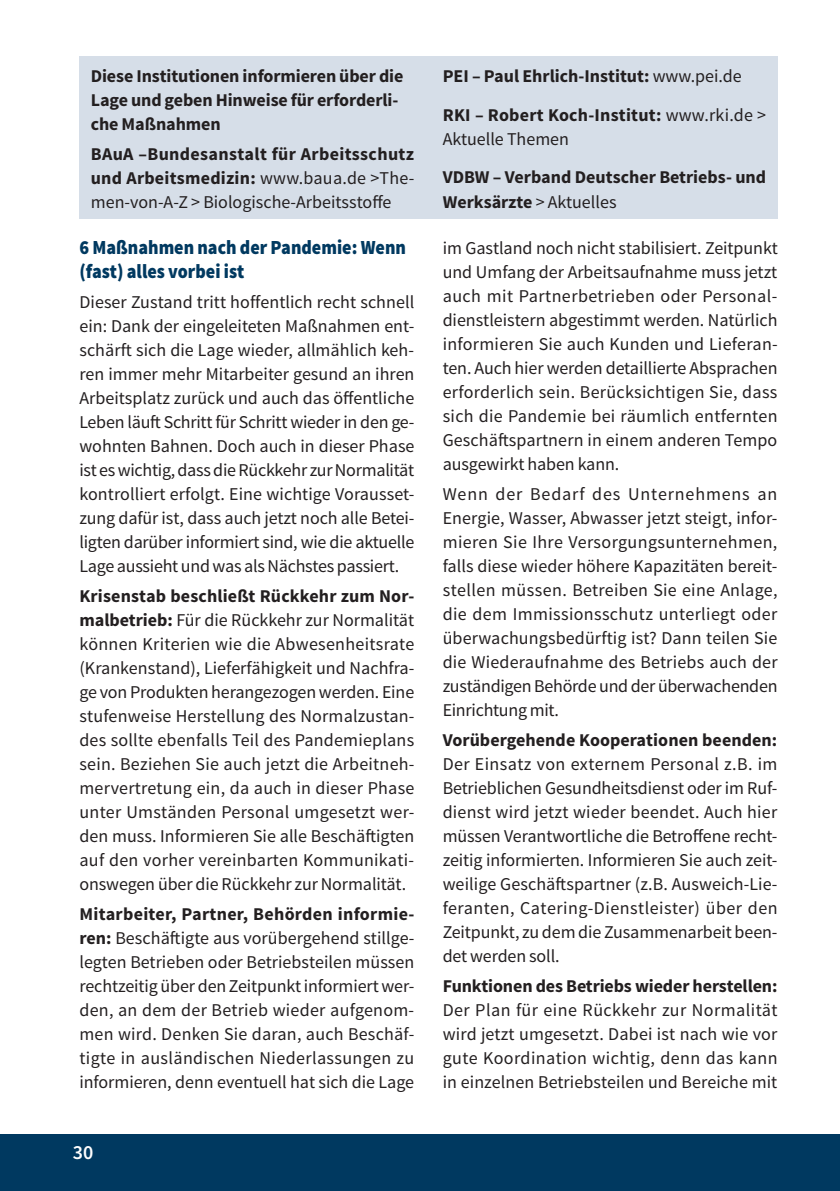
<style>
.page{position:relative;width:840px;height:1191px;background:#fff}
.page>*{position:absolute;margin:0;border:0;box-sizing:border-box;transform-origin:0 0}
.t1{font:900 20px/24px "Source Sans Pro";color:#003960;scale:.9 1}
.t2{font:600 20px "Source Sans Pro";color:#fff}
.t3{font:18px/24px "Source Sans Pro";letter-spacing:-.005em;color:#231f20;text-align:justify}
.t4{font:700 18px/24px "Source Sans Pro";letter-spacing:-.005em;color:#231f20}
.s1{font-weight:700}
.s2{font-weight:400}
</style>
<div class="page">
<div style="left:0;top:1134px;width:839px;height:57px;background:#003960"></div>
<div style="left:79px;top:57px;width:698px;height:162px;background:#d6dee8"></div>
<p class="t4" style="left:91px;top:64px;width:314px">Diese Institutionen informieren über die<br>Lage und geben Hinweise für erforderli&shy;che Maßnahmen</p>
<p class="t3" style="left:91px;top:142px;width:325px"><span class="s1">BAuA –Bundesanstalt für Arbeitsschutz und Arbeitsmedizin:</span> www.baua.de &gt;The&shy;men-von-A-Z &gt; Biologische-Arbeitsstoffe</p>
<p class="t1" style="left:79px;top:237px;width:364px">6 Maßnahmen nach der Pandemie: Wenn (fast) alles vorbei ist</p>
<p class="t3" style="left:79px;top:291px;width:336px">Dieser Zustand tritt hoffentlich recht schnell ein: Dank der eingeleiteten Maßnahmen ent&shy;schärft sich die Lage wieder, allmählich keh&shy;ren immer mehr Mitarbeiter gesund an ihren Arbeitsplatz zurück und auch das öffentliche Leben läuft Schritt für Schritt wieder in den ge&shy;wohnten Bahnen. Doch auch in dieser Phase ist es wichtig, dass die Rückkehr zur Normalität kontrolliert erfolgt. Eine wichtige Vorausset&shy;zung dafür ist, dass auch jetzt noch alle Betei&shy;ligten darüber informiert sind, wie die aktuelle Lage aussieht und was als Nächstes passiert.</p>
<p class="t3" style="left:79px;top:584px;width:336px"><span class="s1">Krisenstab beschließt Rückkehr zum Nor&shy;malbetrieb:</span> Für die Rückkehr zur Normalität können Kriterien wie die Abwesenheitsrate (Krankenstand), Lieferfähigkeit und Nachfra&shy;ge von Produkten herangezogen werden. Eine stufenweise Herstellung des Normalzustan&shy;des sollte ebenfalls Teil des Pandemieplans sein. Beziehen Sie auch jetzt die Arbeitneh&shy;mervertretung ein, da auch in dieser Phase unter Umständen Personal umgesetzt wer&shy;den muss. Informieren Sie alle Beschäftigten auf den vorher vereinbarten Kommunikati&shy;onswegen über die Rückkehr zur Normalität.</p>
<p class="t3" style="left:79px;top:902px;width:336px"><span class="s1">Mitarbeiter, Partner, Behörden informie&shy;ren:</span> Beschäftigte aus vorübergehend stillge&shy;legten Betrieben oder Betriebsteilen müssen rechtzeitig über den Zeitpunkt informiert wer&shy;den, an dem der Betrieb wieder aufgenom&shy;men wird. Denken Sie daran, auch Beschäf&shy;tigte in ausländischen Niederlassungen zu informieren, denn eventuell hat sich die Lage</p>
<p class="t2" style="left:73px;top:1139px;width:22px">30</p>
<p class="t4" style="left:442px;top:57px;width:325px;line-height:39px">PEI – Paul Ehrlich-Institut: <span class="s2">www.pei.de<br></span>RKI – Robert Koch-Institut: <span class="s2">www.rki.de &gt;</span></p>
<p class="t3" style="left:442px;top:127px;width:128px">Aktuelle Themen</p>
<p class="t4" style="left:442px;top:166px;width:325px">VDBW – Verband Deutscher Betriebs- und<br>Werksärzte <span class="s2">&gt; Aktuelles</span></p>
<p class="t3" style="left:442px;top:237px;width:336px">im Gastland noch nicht stabilisiert. Zeitpunkt und Umfang der Arbeitsaufnahme muss jetzt auch mit Partnerbetrieben oder Personal&shy;dienstleistern abgestimmt werden. Natürlich informieren Sie auch Kunden und Lieferan&shy;ten. Auch hier werden detaillierte Absprachen erforderlich sein. Berücksichtigen Sie, dass sich die Pandemie bei räumlich entfernten Geschäftspartnern in einem anderen Tempo ausgewirkt haben kann.</p>
<p class="t3" style="left:442px;top:482px;width:336px">Wenn der Bedarf des Unternehmens an Energie, Wasser, Abwasser jetzt steigt, infor&shy;mieren Sie Ihre Versorgungsunternehmen, falls diese wieder höhere Kapazitäten bereit&shy;stellen müssen. Betreiben Sie eine Anlage, die dem Immissionsschutz unterliegt oder überwachungsbedürftig ist? Dann teilen Sie die Wiederaufnahme des Betriebs auch der zuständigen Behörde und der überwachenden Einrichtung mit.</p>
<p class="t4" style="left:442px;top:728px;width:336px">Vorübergehende Kooperationen beenden:</p>
<p class="t3" style="left:442px;top:752px;width:336px">Der Einsatz von externem Personal z.B. im Betrieblichen Gesundheitsdienst oder im Ruf&shy;dienst wird jetzt wieder beendet. Auch hier müssen Verantwortliche die Betroffene recht&shy;zeitig informierten. Informieren Sie auch zeit&shy;weilige Geschäftspartner (z.B. Ausweich-Lie&shy;feranten, Catering-Dienstleister) über den Zeitpunkt, zu dem die Zusammenarbeit been&shy;det werden soll.</p>
<p class="t4" style="left:442px;top:974px;width:336px">Funktionen des Betriebs wieder herstellen:</p>
<p class="t3" style="left:442px;top:998px;width:336px">Der Plan für eine Rückkehr zur Normalität wird jetzt umgesetzt. Dabei ist nach wie vor gute Koordination wichtig, denn das kann in einzelnen Betriebsteilen und Bereiche mit</p>
</div>
